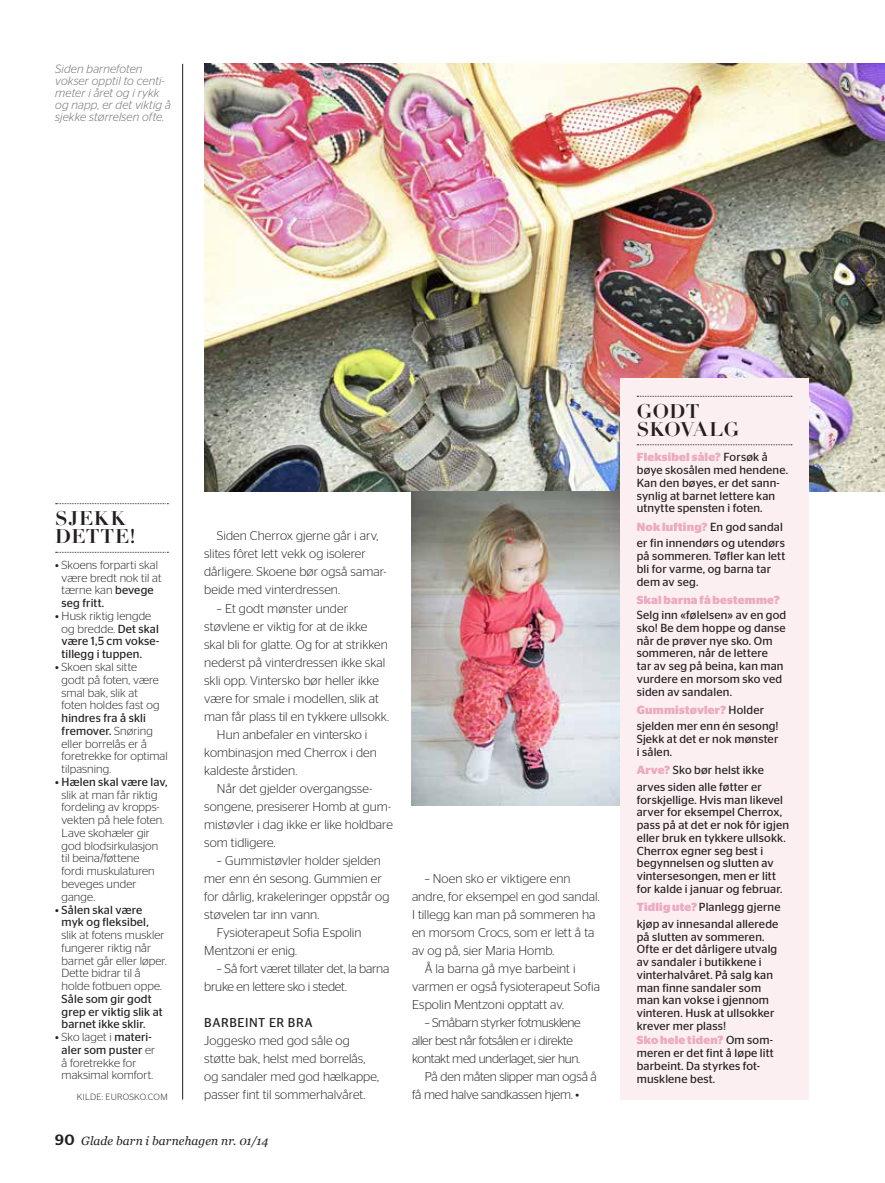
<style>
.page{position:relative;width:885px;height:1183px;background:#fff}
.page>*{position:absolute;margin:0;border:0;box-sizing:border-box;transform-origin:0 0}
.t1{font:700 19.5px/18px "Didot LT Std";letter-spacing:.04em;color:#231f20}
.t2{font:700 19.5px/18px "Didot LT Std";letter-spacing:.02em;color:#231f20}
.t3{font:300 12.75px/18px "Stag Sans";color:#231f20}
.t4{font:300 12.75px/18px "Stag Sans";letter-spacing:-.02em;color:#231f20}
.t5{font:300 12.75px "Stag Sans";letter-spacing:-.025em;color:#231f20}
.t6{font:300 12.75px "Stag Sans";letter-spacing:-.03em;color:#231f20}
.t7{font:12.75px "Stag Sans";letter-spacing:.04em;color:#231f20}
.t8{font:italic 300 12px/12px "Stag Sans";letter-spacing:.01em;color:#6c6d70}
.t9{font:italic 12px "Georgia";letter-spacing:.01em;color:#231f20}
.t10{font:11.7px/12.8px "Stag Sans";letter-spacing:.01em;color:#231f20}
.t11{font:300 11.7px/12.8px "Stag Sans";letter-spacing:.005em;color:#231f20}
.t12{font:700 11.7px "Stag Sans";letter-spacing:.02em;color:#eda9c0}
.t13{font:300 9px "Stag Sans";letter-spacing:.035em;color:#231f20}
.s1{font-weight:400}
.s2{font-weight:300}
.s3{font-family:"Stag";font-weight:500;font-style:normal;font-size:15px}
.s4{font-weight:700;color:#eda9c0}
</style>
<div class="page">
<img style="left:204px;top:64px;width:680px;height:427px">
<div style="left:619px;top:378px;width:189px;height:721px;background:#fbeff2"></div>
<hr style="left:182px;top:64px;width:1px;height:1035px;background:#231f20">
<svg style="left:56px;top:503px;width:112px;height:1px"></svg>
<svg style="left:56px;top:551px;width:112px;height:1px"></svg>
<svg style="left:637px;top:396px;width:154px;height:1px"></svg>
<svg style="left:637px;top:444px;width:154px;height:1px"></svg>
<img style="left:411px;top:491px;width:208px;height:314px">
<p class="t8" style="left:55px;top:63px;width:117px">Siden barnefoten vokser opptil to centi&shy;meter i året og i rykk og napp, er det viktig å sjekke størrelsen ofte.</p>
<h1 class="t1" style="left:55px;top:509px;width:82px">SJEKK<br>DETTE!</h1>
<p class="t11" style="left:62px;top:558px;width:101px;text-indent:-6px"><span class="s1">•</span> Skoens forparti skal være bredt nok til at tærne kan <span class="s1">bevege seg fritt.</span></p>
<p class="t10" style="left:62px;top:609px;width:99px;text-indent:-6px">• <span class="s2">Husk riktig lengde og bredde.</span> Det skal være 1,5 cm vokse&shy;tillegg i tuppen.</p>
<p class="t11" style="left:62px;top:660px;width:99px;text-indent:-6px"><span class="s1">•</span> Skoen skal sitte godt på foten, være smal bak, slik at foten holdes fast og</p>
<p class="t11" style="left:62px;top:711px;width:108px"><span class="s1">hindres fra å skli fremover.</span> Snøring eller borrelås er å foretrekke for optimal tilpasning.</p>
<p class="t10" style="left:55px;top:775px;width:114px">• Hælen skal være lav,</p>
<p class="t11" style="left:62px;top:787px;width:104px">slik at man får riktig fordeling av kropps&shy;vekten på hele foten.<br>Lave skohæler gir god blodsirkulasjon til beina/føttene fordi muskulaturen beveges under gange.</p>
<p class="t10" style="left:55px;top:902px;width:95px;text-align:center">• Sålen skal være myk og fleksibel,</p>
<p class="t11" style="left:62px;top:928px;width:107px">slik at fotens muskler fungerer riktig når barnet går eller løper.<br>Dette bidrar til å holde fotbuen oppe.</p>
<p class="t10" style="left:62px;top:992px;width:103px">Såle som gir godt grep er viktig slik at barnet ikke sklir.</p>
<p class="t11" style="left:62px;top:1030px;width:95px;text-indent:-6px"><span class="s1">•</span> Sko laget i <span class="s1">materi&shy;aler som puster</span> er å foretrekke for maksimal komfort.</p>
<p class="t13" style="left:77px;top:1091px;width:91px">Kilde: eurosko.com</p>
<p class="t3" style="left:204px;top:526px;width:184px;text-indent:13px">Siden Cherrox gjerne går i arv, slites fôret lett vekk og isolerer dårligere. Skoene bør også samar&shy;beide med vinterdressen.</p>
<p class="t3" style="left:217px;top:598px;width:133px">– Et godt mønster under</p>
<p class="t3" style="left:204px;top:616px;width:165px">støvlene er viktig for at de ikke</p>
<p class="t3" style="left:204px;top:634px;width:185px">skal bli for glatte. Og for at strikken</p>
<p class="t3" style="left:204px;top:652px;width:182px">nederst på vinterdressen ikke skal</p>
<p class="t3" style="left:204px;top:670px;width:176px">skli opp. Vintersko bør heller ikke</p>
<p class="t3" style="left:204px;top:688px;width:176px">være for smale i modellen, slik at</p>
<p class="t3" style="left:204px;top:706px;width:186px">man får plass til en tykkere ullsokk.</p>
<p class="t3" style="left:217px;top:724px;width:152px">Hun anbefaler en vintersko i</p>
<p class="t3" style="left:204px;top:742px;width:174px">kombinasjon med Cherrox i den</p>
<p class="t3" style="left:204px;top:760px;width:94px">kaldeste årstiden.</p>
<p class="t3" style="left:217px;top:778px;width:157px">Når det gjelder overgangsse-</p>
<p class="t3" style="left:204px;top:796px;width:188px">songene, presiserer Homb at gum-</p>
<p class="t3" style="left:204px;top:814px;width:190px">mistøvler i dag ikke er like holdbare</p>
<p class="t3" style="left:204px;top:832px;width:73px">som tidligere.</p>
<p class="t3" style="left:217px;top:850px;width:165px">– Gummistøvler holder sjelden</p>
<p class="t3" style="left:204px;top:868px;width:179px">mer enn én sesong. Gummien er</p>
<p class="t3" style="left:204px;top:886px;width:187px">for dårlig, krakeleringer oppstår og</p>
<p class="t3" style="left:204px;top:904px;width:116px">støvelen tar inn vann.</p>
<p class="t3" style="left:217px;top:922px;width:146px">Fysioterapeut Sofia Espolin</p>
<p class="t3" style="left:204px;top:940px;width:94px">Mentzoni er enig.</p>
<p class="t4" style="left:204px;top:958px;width:187px;text-indent:13px">– Så fort været tillater det, la barna bruke en lettere sko i stedet.</p>
<p class="t7" style="left:204px;top:1014px;width:110px">Barbei nt er bra</p>
<p class="t3" style="left:204px;top:1030px;width:176px">Joggesko med god såle og støtte bak, helst med borrelås, og sandaler med god hælkappe, passer fint til sommerhalvåret.</p>
<p class="t9" style="left:55px;top:1132px;width:214px"><span class="s3">90</span> Glade barn i barnehagen nr. 01/14</p>
<p class="t3" style="left:424px;top:868px;width:147px">– Noen sko er viktigere enn</p>
<p class="t3" style="left:412px;top:886px;width:189px">andre, for eksempel en god sandal.</p>
<p class="t3" style="left:412px;top:904px;width:185px">I tillegg kan man på sommeren ha</p>
<p class="t3" style="left:412px;top:922px;width:184px">en morsom Crocs, som er lett å ta</p>
<p class="t3" style="left:412px;top:940px;width:144px">av og på, sier Maria Homb.</p>
<p class="t3" style="left:424px;top:958px;width:152px">Å la barna gå mye barbeint i</p>
<p class="t3" style="left:412px;top:976px;width:189px">varmen er også fysioterapeut Sofia</p>
<p class="t3" style="left:412px;top:994px;width:153px">Espolin Mentzoni opptatt av.</p>
<p class="t5" style="left:424px;top:1015px;width:157px">– Småbarn styrker fotmusklene</p>
<p class="t6" style="left:412px;top:1033px;width:162px">aller best når fotsålen er i direkte</p>
<p class="t5" style="left:412px;top:1051px;width:169px">kontakt med underlaget, sier hun.</p>
<p class="t3" style="left:424px;top:1066px;width:173px">På den måten slipper man også å</p>
<p class="t3" style="left:412px;top:1084px;width:169px">få med halve sandkassen hjem. •</p>
<h1 class="t2" style="left:636px;top:402px;width:104px">GODT<br>SKOVALG</h1>
<p class="t10" style="left:636px;top:451px;width:153px"><span class="s4">Fleksibel såle?</span> Forsøk å bøye skosålen med hendene.<br>Kan den bøyes, er det sann&shy;synlig at barnet lettere kan utnytte spensten i foten.</p>
<p class="t10" style="left:636px;top:518px;width:150px;line-height:16.5px"><span class="s4">Nok lufting?</span> En god sandal er fin innendørs og utendørs</p>
<p class="t10" style="left:636px;top:549px;width:150px">på sommeren. Tøfler kan lett bli for varme, og barna tar dem av seg.</p>
<p class="t12" style="left:636px;top:593px;width:144px">Skal barna få bestemme?</p>
<p class="t10" style="left:636px;top:608px;width:151px">Selg inn «følelsen» av en god sko! Be dem hoppe og danse når de prøver nye sko. Om sommeren, når de lettere<br>tar av seg på beina, kan man vurdere en morsom sko ved siden av sandalen.</p>
<p class="t10" style="left:636px;top:701px;width:143px;line-height:16.5px"><span class="s4">Gummistøvler?</span> Holder sjelden mer enn én sesong!</p>
<p class="t10" style="left:636px;top:732px;width:143px">Sjekk at det er nok mønster i sålen.</p>
<p class="t10" style="left:636px;top:761px;width:128px;line-height:16.5px"><span class="s4">Arve?</span> Sko bør helst ikke arves siden alle føtter er</p>
<p class="t10" style="left:636px;top:792px;width:154px">forskjellige. Hvis man likevel arver for eksempel Cherrox, pass på at det er nok fôr igjen eller bruk en tykkere ullsokk.<br>Cherrox egner seg best i begynnelsen og slutten av vintersesongen, men er litt for kalde i januar og februar.</p>
<p class="t10" style="left:636px;top:898px;width:145px;line-height:16.5px"><span class="s4">Tidlig ute?</span> Planlegg gjerne kjøp av innesandal allerede</p>
<p class="t10" style="left:636px;top:929px;width:142px">på slutten av sommeren.<br>Ofte er det dårligere utvalg av sandaler i butikkene i vinterhalvåret. På salg kan man finne sandaler som man kan vokse i gjennom vinteren. Husk at ullsokker krever mer plass!</p>
<p class="t10" style="left:636px;top:1033px;width:138px"><span class="s4">Sko hele tiden?</span> Om som&shy;meren er det fint å løpe litt barbeint. Da styrkes fot&shy;musklene best.</p>
</div>
